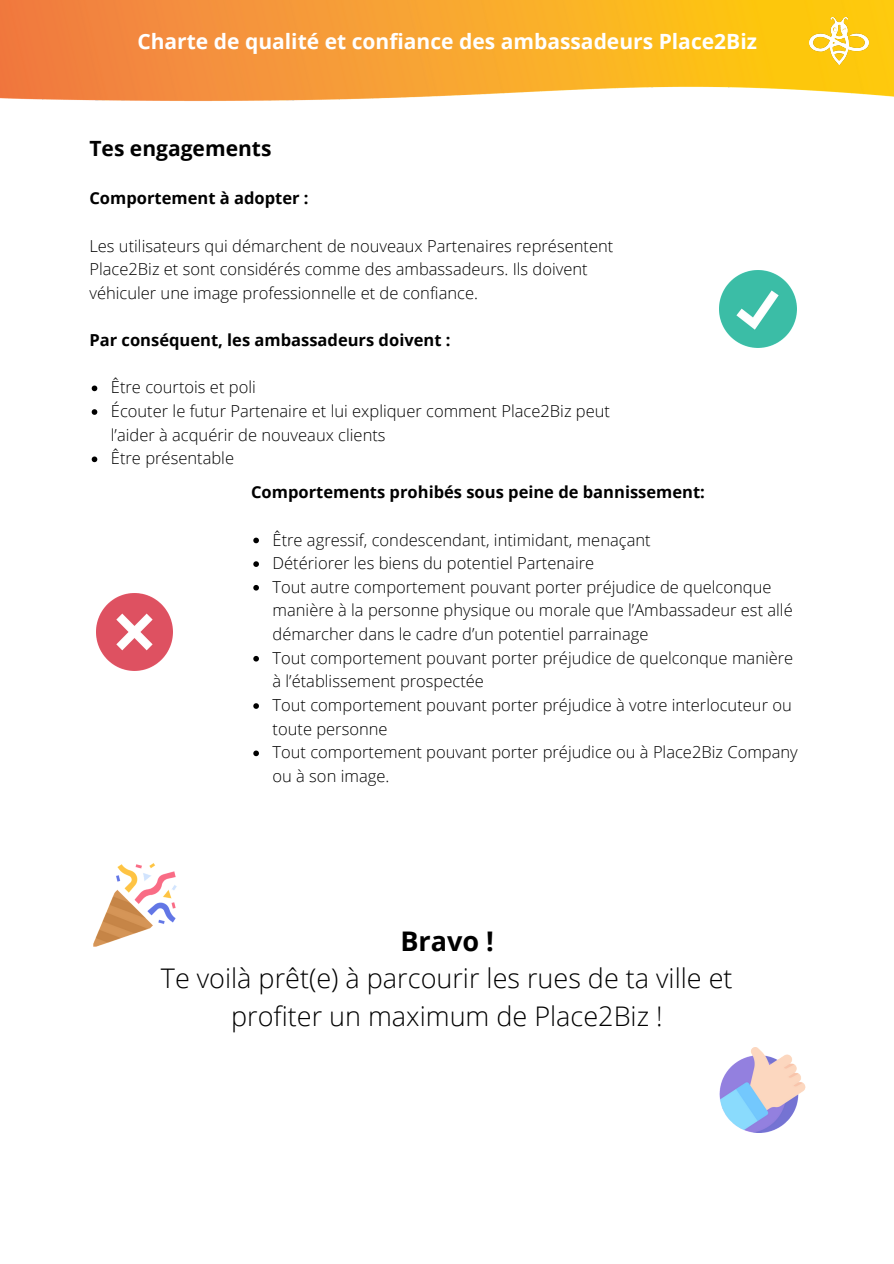
<style>
.page{position:relative;width:894px;height:1264px;background:#fff}
.page>*{position:absolute;margin:0;border:0;box-sizing:border-box;transform-origin:0 0}
.t1{font:300 27px/37.2px "Open Sans";color:#000;text-align:center}
.t2{font:700 27px "Open Sans";color:#000}
.t3{font:700 21px "Open Sans";color:#fff}
.t4{font:700 21px "Open Sans";color:#000}
.t5{font:300 16.5px/23.7px "Open Sans";color:#000}
.t6{font:700 16.5px "Open Sans";color:#000}
</style>
<div class="page">
<svg style="left:92px;top:385px;width:5px;height:6px"></svg>
<svg style="left:92px;top:409px;width:5px;height:6px"></svg>
<svg style="left:92px;top:456px;width:5px;height:6px"></svg>
<svg style="left:253px;top:537px;width:6px;height:6px"></svg>
<svg style="left:253px;top:561px;width:6px;height:6px"></svg>
<svg style="left:253px;top:585px;width:6px;height:5px"></svg>
<svg style="left:253px;top:656px;width:6px;height:5px"></svg>
<svg style="left:253px;top:703px;width:6px;height:6px"></svg>
<svg style="left:253px;top:750px;width:6px;height:6px"></svg>
<img style="left:719px;top:270px;width:77px;height:77px">
<img style="left:96px;top:594px;width:77px;height:76px">
<img style="left:93px;top:863px;width:84px;height:84px">
<img style="left:719px;top:1047px;width:86px;height:85px">
<img style="left:0;top:0;width:893px;height:101px">
<img style="left:808px;top:17px;width:60px;height:48px">
<p class="t3" style="left:137px;top:26px;width:621px">Charte de qualité et confiance des ambassadeurs Place2Biz</p>
<p class="t4" style="left:89px;top:133px;width:183px">Tes engagements</p>
<p class="t6" style="left:89px;top:186px;width:220px">Comportement à adopter :</p>
<p class="t5" style="left:89px;top:233px;width:525px">Les utilisateurs qui démarchent de nouveaux Partenaires représentent<br>Place2Biz et sont considérés comme des ambassadeurs. Ils doivent véhiculer une image professionnelle et de confiance.</p>
<p class="t6" style="left:89px;top:328px;width:362px">Par conséquent, les ambassadeurs doivent :</p>
<p class="t5" style="left:111px;top:375px;width:500px">Être courtois et poli<br>Écouter le futur Partenaire et lui expliquer comment Place2Biz peut l’aider à acquérir de nouveaux clients<br>Être présentable</p>
<p class="t6" style="left:251px;top:480px;width:455px">Comportements prohibés sous peine de bannissement:</p>
<p class="t5" style="left:272px;top:527px;width:526px">Être agressif, condescendant, intimidant, menaçant<br>Détériorer les biens du potentiel Partenaire<br>Tout autre comportement pouvant porter préjudice de quelconque manière à la personne physique ou morale que l’Ambassadeur est allé démarcher dans le cadre d’un potentiel parrainage<br>Tout comportement pouvant porter préjudice de quelconque manière à l’établissement prospectée<br>Tout comportement pouvant porter préjudice à votre interlocuteur ou toute personne<br>Tout comportement pouvant porter préjudice ou à Place2Biz Company ou à son image.</p>
<h1 class="t2" style="left:400px;top:922px;width:95px">Bravo !</h1>
<h1 class="t1" style="left:161px;top:959px;width:573px">Te voilà prêt(e) à parcourir les rues de ta ville et profiter un maximum de Place2Biz !</h1>
</div>
